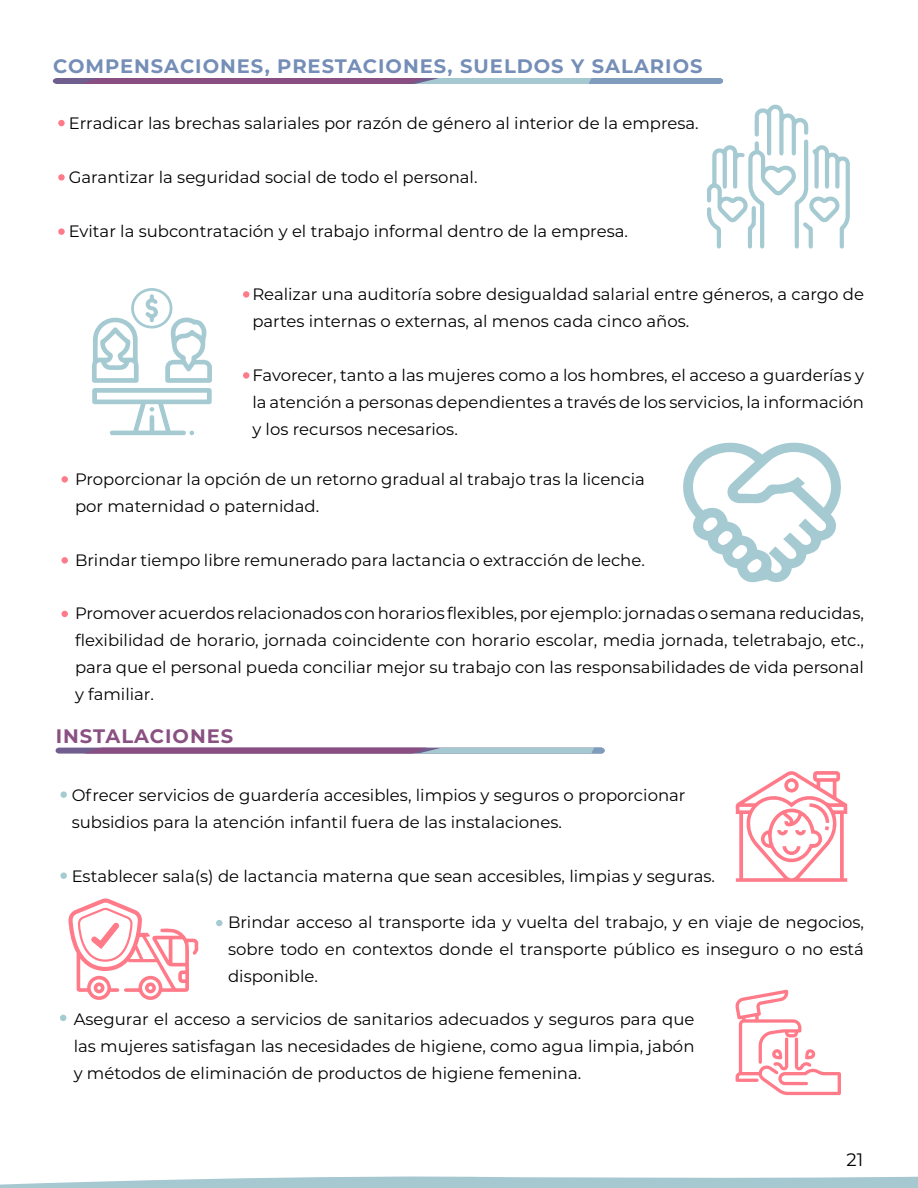
<style>
.page{position:relative;width:918px;height:1188px;background:#fff}
.page>*{position:absolute;margin:0;border:0;box-sizing:border-box;transform-origin:0 0}
.t1{font:700 19.5px "Montserrat";letter-spacing:.05em;color:#758eb7}
.t2{font:700 19.5px "Montserrat";letter-spacing:.05em;color:#8a5082}
.t3{font:18px "Montserrat";color:#000}
.t4{font:16.5px/27px "Montserrat";color:#000;text-align:justify}
</style>
<div class="page">
<svg style="left:0;top:1176px;width:918px;height:12px"></svg>
<div style="left:243px;top:291px;width:6px;height:7px;background:#ff7b89;border-radius:50%"></div>
<div style="left:243px;top:372px;width:6px;height:7px;background:#ff7b89;border-radius:50%"></div>
<div style="left:61px;top:476px;width:7px;height:7px;background:#ff7b89;border-radius:50%"></div>
<div style="left:61px;top:557px;width:7px;height:7px;background:#ff7b89;border-radius:50%"></div>
<div style="left:61px;top:611px;width:7px;height:6px;background:#ff7b89;border-radius:50%"></div>
<svg style="left:92px;top:288px;width:120px;height:147px"></svg>
<svg style="left:683px;top:442px;width:158px;height:141px"></svg>
<div style="left:60px;top:791px;width:7px;height:7px;background:#a5cad2;border-radius:50%"></div>
<div style="left:60px;top:872px;width:7px;height:7px;background:#a5cad2;border-radius:50%"></div>
<svg style="left:56px;top:748px;width:549px;height:6px;background:#92799e"></svg>
<svg style="left:735px;top:771px;width:112px;height:111px"></svg>
<svg style="left:53px;top:78px;width:670px;height:6px;background:#8d7da2"></svg>
<div style="left:58px;top:120px;width:7px;height:6px;background:#ff7b89;border-radius:50%"></div>
<div style="left:58px;top:174px;width:7px;height:7px;background:#ff7b89;border-radius:50%"></div>
<div style="left:58px;top:228px;width:7px;height:7px;background:#ff7b89;border-radius:50%"></div>
<svg style="left:707px;top:104px;width:143px;height:145px"></svg>
<div style="left:216px;top:920px;width:7px;height:6px;background:#a5cad2;border-radius:50%"></div>
<svg style="left:60px;top:1015px;width:6px;height:6px"></svg>
<svg style="left:68px;top:898px;width:130px;height:102px"></svg>
<svg style="left:736px;top:990px;width:105px;height:105px"></svg>
<p class="t1" style="left:53px;top:52px;width:651px">COMPENSACIONES, PRESTACIONES, SUELDOS Y SALARIOS</p>
<p class="t4" style="left:69px;top:109px;width:632px">Erradicar las brechas salariales por razón de género al interior de la empresa.</p>
<p class="t4" style="left:69px;top:163px;width:410px">Garantizar la seguridad social de todo el personal.</p>
<p class="t4" style="left:69px;top:217px;width:561px">Evitar la subcontratación y el trabajo informal dentro de la empresa.</p>
<p class="t4" style="left:252px;top:280px;width:613px">Realizar una auditoría sobre desigualdad salarial entre géneros, a cargo de partes internas o externas, al menos cada cinco años.</p>
<p class="t4" style="left:252px;top:361px;width:613px">Favorecer, tanto a las mujeres como a los hombres, el acceso a guarderías y la atención a personas dependientes a través de los servicios, la información y los recursos necesarios.</p>
<p class="t4" style="left:75px;top:465px;width:571px">Proporcionar la opción de un retorno gradual al trabajo tras la licencia por maternidad o paternidad.</p>
<p class="t4" style="left:75px;top:546px;width:571px">Brindar tiempo libre remunerado para lactancia o extracción de leche.</p>
<p class="t4" style="left:75px;top:599px;width:791px">Promover acuerdos relacionados con horarios flexibles, por ejemplo: jornadas o semana reducidas, flexibilidad de horario, jornada coincidente con horario escolar, media jornada, teletrabajo, etc., para que el personal pueda conciliar mejor su trabajo con las responsabilidades de vida personal y familiar.</p>
<p class="t2" style="left:56px;top:722px;width:179px">INSTALACIONES</p>
<p class="t4" style="left:72px;top:781px;width:615px">Ofrecer servicios de guardería accesibles, limpios y seguros o proporcionar subsidios para la atención infantil fuera de las instalaciones.</p>
<p class="t4" style="left:72px;top:862px;width:645px">Establecer sala(s) de lactancia materna que sean accesibles, limpias y seguras.</p>
<p class="t4" style="left:228px;top:908px;width:638px">Brindar acceso al transporte ida y vuelta del trabajo, y en viaje de negocios, sobre todo en contextos donde el transporte público es inseguro o no está disponible.</p>
<p class="t4" style="left:74px;top:1005px;width:622px">Asegurar el acceso a servicios de sanitarios adecuados y seguros para que las mujeres satisfagan las necesidades de higiene, como agua limpia, jabón y métodos de eliminación de productos de higiene femenina.</p>
<p class="t3" style="left:847px;top:1148px;width:18px">21</p>
</div>
